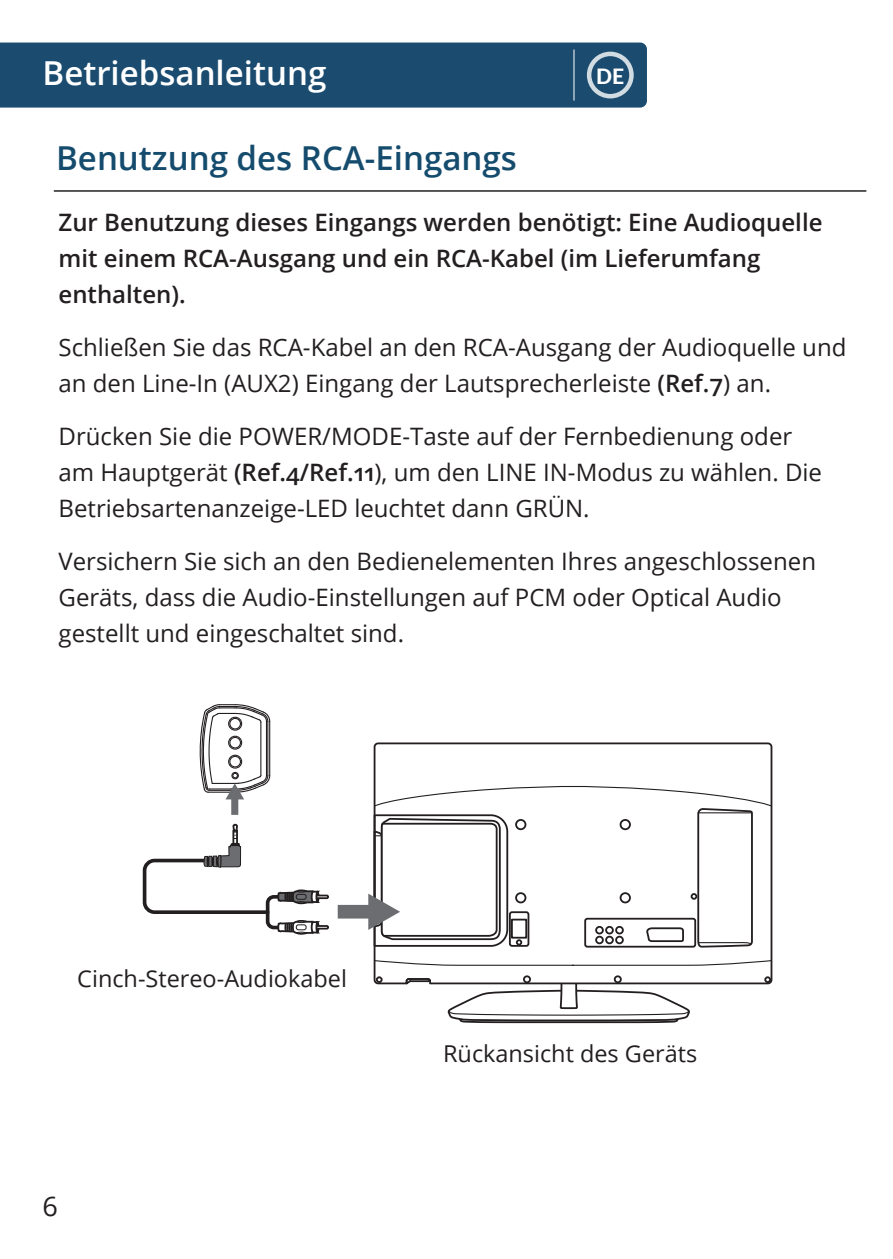
<style>
.page{position:relative;width:893px;height:1259px;background:#fff}
.page>*{position:absolute;margin:0;border:0;box-sizing:border-box;transform-origin:0 0}
.Blue_Header_Contents{font:600 33px "Open Sans";color:#154c6e}
.Page_Header_-_Right{font:600 33px "Open Sans";color:#fff}
.t1{font:27px "Open Sans";color:#231f20}
.t2{font:24px/36px "Open Sans";color:#231f20}
.t3{font:600 24px/36px "Open Sans";color:#231f20}
.t4{font:23.1px "Open Sans";color:#231f20}
.t5{font:800 21px "Lato";color:#fff}
.s1{font-weight:600}
</style>
<div class="page">
<div style="left:0;top:43px;width:646px;height:65px;background:#1b4c6f"></div>
<div style="left:586px;top:52px;width:47px;height:46px;border:4px solid #fff;border-radius:50%"></div>
<hr style="left:573px;top:50px;width:1px;height:51px;background:#fff">
<hr style="left:54px;top:190px;width:811px;height:2px;background:#231f20">
<svg style="left:373px;top:742px;width:400px;height:240px"></svg>
<svg style="left:373px;top:959px;width:399px;height:65px"></svg>
<svg style="left:337px;top:785px;width:435px;height:163px"></svg>
<svg style="left:199px;top:704px;width:72px;height:111px"></svg>
<svg style="left:142px;top:823px;width:187px;height:112px"></svg>
<p class="Page_Header_-_Right" style="left:43px;top:50px;width:285px">Betriebsanleitung</p>
<p class="Blue_Header_Contents" style="left:56px;top:135px;width:462px">Benutzung des RCA-Eingangs</p>
<p class="t5" style="left:596px;top:60px;width:30px">DE</p>
<p class="t3" style="left:58px;top:204px;width:765px">Zur Benutzung dieses Eingangs werden benötigt: Eine Audioquelle mit einem RCA-Ausgang und ein RCA-Kabel (im Lieferumfang enthalten).</p>
<p class="t2" style="left:58px;top:329px;width:789px">Schließen Sie das RCA-Kabel an den RCA-Ausgang der Audioquelle und an den Line-In (AUX2) Eingang der Lautsprecherleiste <span class="s1">(Ref.7</span>) an.</p>
<p class="t2" style="left:58px;top:418px;width:764px">Drücken Sie die POWER/MODE-Taste auf der Fernbedienung oder am Hauptgerät <span class="s1">(Ref.4/Ref.11</span>), um den LINE IN-Modus zu wählen. Die<br>Betriebsartenanzeige-LED leuchtet dann GRÜN.</p>
<p class="t2" style="left:58px;top:543px;width:758px">Versichern Sie sich an den Bedienelementen Ihres angeschlossenen<br>Geräts, dass die Audio-Einstellungen auf PCM oder Optical Audio gestellt und eingeschaltet sind.</p>
<p class="t4" style="left:77px;top:962px;width:271px">Cinch-Stereo-Audiokabel</p>
<p class="t1" style="left:43px;top:1188px;width:17px">6</p>
<p class="t4" style="left:443px;top:1037px;width:255px">Rückansicht des Geräts</p>
</div>
